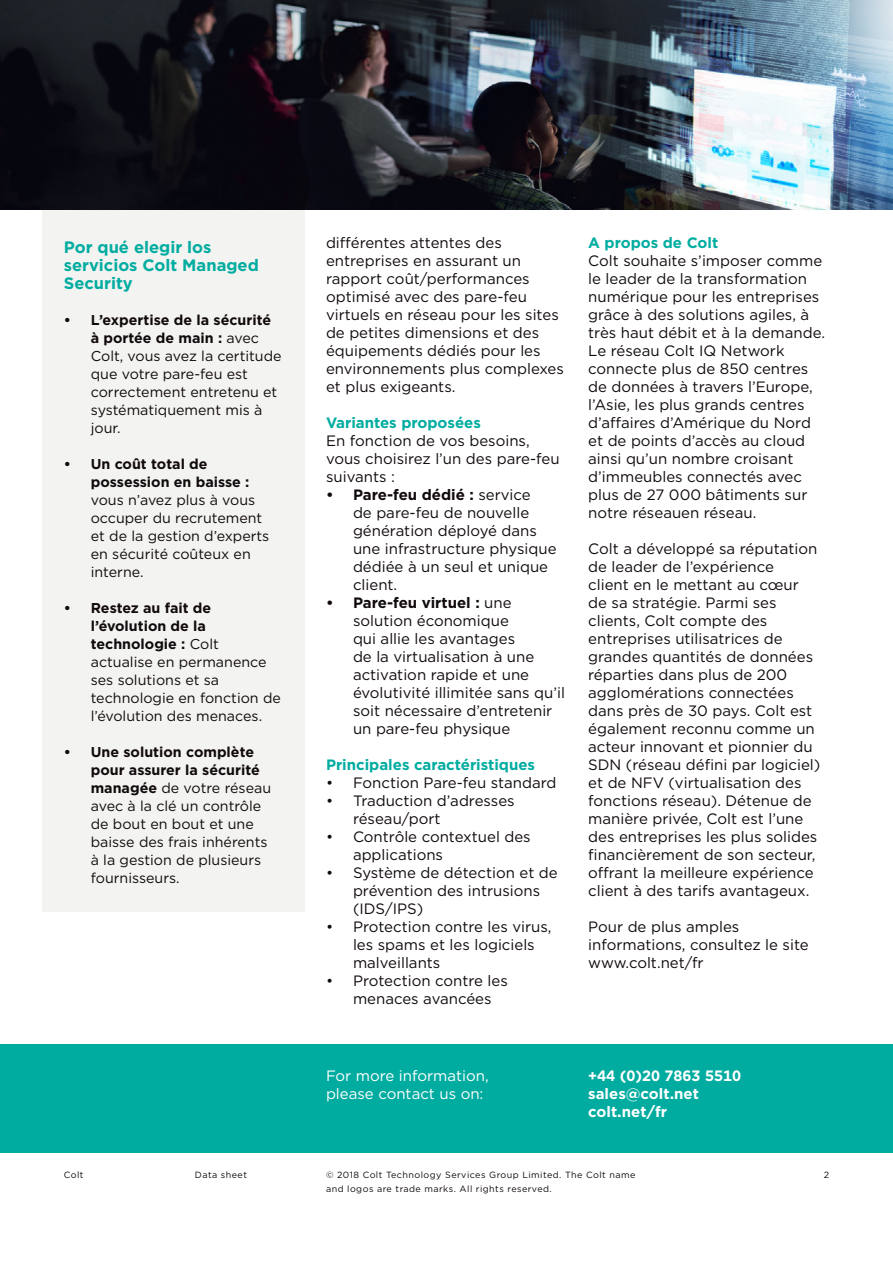
<style>
.page{position:relative;width:893px;height:1263px;background:#fff}
.page>*{position:absolute;margin:0;border:0;box-sizing:border-box;transform-origin:0 0}
.t1{font:700 16.5px/18px "Gotham";color:#00aca0}
.t2{font:15px/18px "Gotham";color:#110a0c}
.t3{font:700 15px "Gotham";color:#00aca0}
.t4{font:700 15px "Gotham";color:#fff}
.t5{font:15px/18px "Gotham";color:#fff}
.t6{font:14.25px/18px "Gotham";color:#110a0c}
.t7{font:9px "Gotham";letter-spacing:.05em;color:#110a0c}
.s1{font-weight:700}
</style>
<div class="page">
<div style="left:0;top:1045px;width:893px;height:108px;background:#00aca0"></div>
<img style="left:0;top:0;width:893px;height:210px">
<div style="left:43px;top:210px;width:262px;height:701px;background:#f3f3f1"></div>
<p class="t1" style="left:64px;top:238px;width:197px">Por qué elegir los servicios Colt Managed<br>Security</p>
<p class="t6" style="left:91px;top:310px;width:192px;text-indent:-27px"><span class="s1">• L’expertise de la sécurité à portée de main :</span> avec<br>Colt, vous avez la certitude que votre pare-feu est correctement entretenu et systématiquement mis à jour.</p>
<p class="t6" style="left:91px;top:454px;width:180px;text-indent:-27px"><span class="s1">• Un coût total de possession en baisse : </span>vous n’avez plus à vous occuper du recrutement et de la gestion d’experts en sécurité coûteux en interne.</p>
<p class="t6" style="left:91px;top:598px;width:192px;text-indent:-27px"><span class="s1">• Restez au fait de l’évolution de la technologie :</span> Colt actualise en permanence ses solutions et sa technologie en fonction de l’évolution des menaces.</p>
<p class="t6" style="left:91px;top:742px;width:182px;text-indent:-27px"><span class="s1">• Une solution complète pour assurer la sécurité managée</span> de votre réseau avec à la clé un contrôle de bout en bout et une baisse des frais inhérents à la gestion de plusieurs fournisseurs.</p>
<p class="t7" style="left:64px;top:1169px;width:21px">Colt</p>
<p class="t7" style="left:195px;top:1169px;width:54px">Data sheet</p>
<p class="t2" style="left:326px;top:233px;width:239px">différentes attentes des entreprises en assurant un rapport coût/performances optimisé avec des pare-feu virtuels en réseau pour les sites de petites dimensions et des équipements dédiés pour les environnements plus complexes et plus exigeants.</p>
<p class="t3" style="left:326px;top:412px;width:156px">Variantes proposées</p>
<p class="t2" style="left:326px;top:431px;width:235px">En fonction de vos besoins, vous choisirez l’un des pare-feu suivants :</p>
<p class="t2" style="left:353px;top:485px;width:205px;text-indent:-27px"><span class="s1">• Pare-feu dédié :</span> service<br>de pare-feu de nouvelle génération déployé dans une infrastructure physique dédiée à un seul et unique client.</p>
<p class="t2" style="left:353px;top:593px;width:213px;text-indent:-27px"><span class="s1">• Pare-feu virtuel :</span> une solution économique<br>qui allie les avantages<br>de la virtualisation à une activation rapide et une évolutivité illimitée sans qu’il soit nécessaire d’entretenir un pare-feu physique</p>
<p class="t3" style="left:326px;top:754px;width:211px">Principales caractéristiques</p>
<p class="t2" style="left:326px;top:773px;width:232px">• Fonction Pare-feu standard</p>
<p class="t2" style="left:353px;top:791px;width:163px;text-indent:-27px">• Traduction d’adresses réseau/port</p>
<p class="t2" style="left:353px;top:827px;width:179px;text-indent:-27px">• Contrôle contextuel des applications</p>
<p class="t2" style="left:353px;top:863px;width:206px;text-indent:-27px">• Système de détection et de prévention des intrusions (IDS/IPS)</p>
<p class="t2" style="left:353px;top:917px;width:200px;text-indent:-27px">• Protection contre les virus, les spams et les logiciels malveillants</p>
<p class="t2" style="left:353px;top:971px;width:156px;text-indent:-27px">• Protection contre les menaces avancées</p>
<p class="t3" style="left:588px;top:232px;width:132px">A propos de Colt</p>
<p class="t2" style="left:588px;top:251px;width:238px">Colt souhaite s’imposer comme le leader de la transformation numérique pour les entreprises grâce à des solutions agiles, à très haut débit et à la demande.<br>Le réseau Colt IQ Network connecte plus de 850 centres de données à travers l’Europe, l’Asie, les plus grands centres d’affaires d’Amérique du Nord et de points d’accès au cloud ainsi qu’un nombre croisant d’immeubles connectés avec plus de 27 000 bâtiments sur notre réseauen réseau.</p>
<p class="t2" style="left:588px;top:539px;width:234px">Colt a développé sa réputation de leader de l’expérience<br>client en le mettant au cœur de sa stratégie. Parmi ses clients, Colt compte des entreprises utilisatrices de grandes quantités de données réparties dans plus de 200 agglomérations connectées dans près de 30 pays. Colt est également reconnu comme un acteur innovant et pionnier du<br>SDN (réseau défini par logiciel) et de NFV (virtualisation des fonctions réseau). Détenue de manière privée, Colt est l’une des entreprises les plus solides financièrement de son secteur, offrant la meilleure expérience client à des tarifs avantageux.</p>
<p class="t2" style="left:588px;top:917px;width:222px">Pour de plus amples informations, consultez le site www.colt.net/fr</p>
<p class="t5" style="left:326px;top:1066px;width:164px">For more information, please contact us on:</p>
<p class="t4" style="left:588px;top:1066px;width:154px">+44 (0)20 7863 5510</p>
<p class="t4" style="left:588px;top:1084px;width:112px">sales@colt.net</p>
<p class="t4" style="left:588px;top:1102px;width:80px">colt.net/fr</p>
<p class="t7" style="left:326px;top:1169px;width:311px">© 2018 Colt Technology Services Group Limited. The Colt name</p>
<p class="t7" style="left:824px;top:1169px;width:7px">2</p>
<p class="t7" style="left:326px;top:1183px;width:227px">and logos are trade marks. All rights reserved.</p>
</div>
